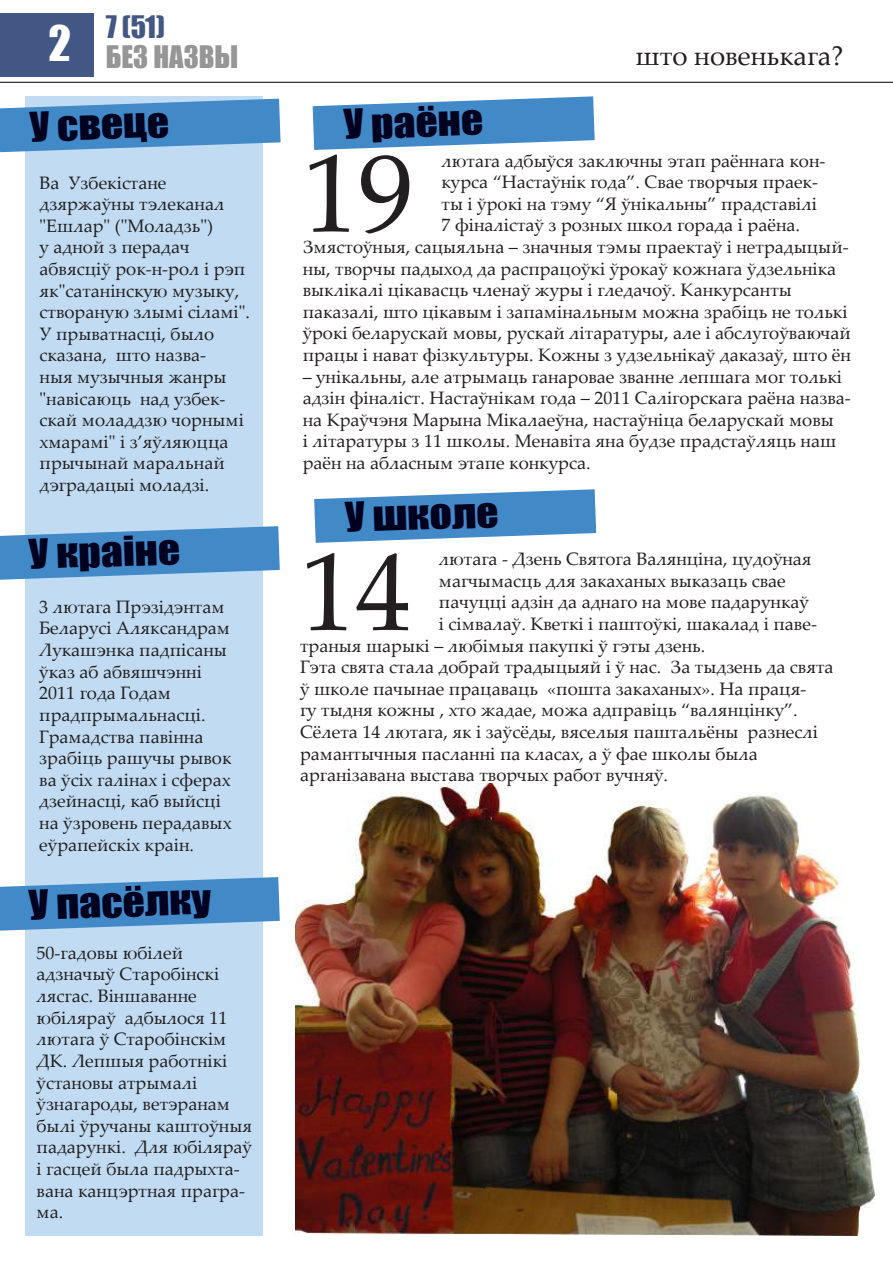
<style>
.page{position:relative;width:893px;height:1263px;background:#fff}
.page>*{position:absolute;margin:0;border:0;box-sizing:border-box;transform-origin:0 0}
.t1{font:111px "Palatino Linotype";color:#231f20}
.t2{font:45px "Impact";color:#fff}
.t3{font:37.8px "Impact";color:#00001f;scale:1.15 1}
.t4{font:28.5px "Impact";color:#969696}
.t5{font:28.5px "Impact";color:#425783}
.t6{font:27px "Palatino Linotype";color:#231f20}
.t7{font:18px/21.6px "Palatino Linotype";color:#231f20}
</style>
<div class="page">
<div style="left:0;top:14px;width:94px;height:63px;background:#425783"></div>
<hr style="left:0;top:82px;width:893px;height:1px;background:#000">
<img style="left:296px;top:783px;width:579px;height:453px">
<div style="left:25px;top:96px;width:238px;height:1140px;background:#c1dcf2"></div>
<svg style="left:0;top:99px;width:281px;height:53px"></svg>
<svg style="left:0;top:526px;width:280px;height:54px"></svg>
<svg style="left:0;top:877px;width:280px;height:54px"></svg>
<svg style="left:313px;top:96px;width:282px;height:54px"></svg>
<svg style="left:314px;top:489px;width:282px;height:54px"></svg>
<h2 class="t2" style="left:48px;top:8px;width:24px">2</h2>
<h3 class="t5" style="left:106px;top:5px;width:61px">7 (51)</h3>
<h3 class="t4" style="left:106px;top:35px;width:134px">БЕЗ НАЗВЫ</h3>
<h3 class="t3" style="left:29px;top:98px;width:123px;rotate:-2deg">У свеце</h3>
<p class="t7" style="left:40px;top:171px;width:212px">Ва Узбекістане дзяржаўны тэлеканал "Ешлар" ("Моладзь")<br>у адной з перадач абвясціў рок-н-рол і рэп як"сатанінскую музыку, створаную злымі сіламі".<br>У прыватнасці, было сказана, што назва-<br>ныя музычныя жанры "навісаюць над узбек&shy;скай моладдзю чорнымі хмарамі" і з’яўляюцца прычынай маральнай дэградацыі моладзі.</p>
<h3 class="t3" style="left:28px;top:525px;width:133px;rotate:-2deg">У краіне</h3>
<p class="t7" style="left:39px;top:595px;width:194px">3 лютага Прэзідэнтам<br>Беларусі Аляксандрам<br>Лукашэнка падпісаны ўказ аб абвяшчэнні<br>2011 года Годам прадпрымальнасці.<br>Грамадства павінна зрабіць рашучы рывок ва ўсіх галінах і сферах дзейнасці, каб выйсці на ўзровень перадавых еўрапейскіх краін.</p>
<h3 class="t3" style="left:28px;top:876px;width:160px;rotate:-2deg">У пасёлку</h3>
<p class="t7" style="left:37px;top:941px;width:217px">50-гадовы юбілей адзначыў Старобінскі лясгас. Віншаванне юбіляраў адбылося 11 лютага ў Старобінскім<br>ДК. Лепшыя работнікі ўстановы атрымалі ўзнагароды, ветэранам былі ўручаны каштоўныя падарункі. Для юбіляраў і гасцей была падрыхта&shy;вана канцэртная прагра&shy;ма.</p>
<h3 class="t3" style="left:343px;top:95px;width:123px;rotate:-2deg">У раёне</h3>
<h3 class="t6" style="left:635px;top:37px;width:209px">што новенькага?</h3>
<h1 class="t1" style="left:303px;top:115px;width:113px">19</h1>
<p class="t7" style="left:441px;top:149px;width:385px">лютага адбыўся заключны этап раённага кон-</p>
<p class="t7" style="left:441px;top:171px;width:378px">курса “Настаўнік года”. Свае творчыя праек-</p>
<p class="t7" style="left:441px;top:192px;width:377px">ты і ўрокі на тэму “Я ўнікальны” прадставілі</p>
<p class="t7" style="left:441px;top:214px;width:360px">7 фіналістаў з розных школ горада і раёна.</p>
<p class="t7" style="left:303px;top:235px;width:547px">Змястоўныя, сацыяльна – значныя тэмы праектаў і нетрадыцый-</p>
<p class="t7" style="left:303px;top:257px;width:535px">ны, творчы падыход да распрацоўкі ўрокаў кожнага ўдзельніка</p>
<p class="t7" style="left:303px;top:279px;width:491px">выклікалі цікавасць членаў журы і гледачоў. Канкурсанты</p>
<p class="t7" style="left:303px;top:300px;width:546px">паказалі, што цікавым і запамінальным можна зрабіць не толькі</p>
<p class="t7" style="left:303px;top:322px;width:550px">ўрокі беларускай мовы, рускай літаратуры, але і абслугоўваючай</p>
<p class="t7" style="left:303px;top:343px;width:550px">працы і нават фізкультуры. Кожны з удзельнікаў даказаў, што ён</p>
<p class="t7" style="left:303px;top:365px;width:550px">– унікальны, але атрымаць ганаровае званне лепшага мог толькі адзін фіналіст. Настаўнікам года – 2011 Салігорскага раёна назва&shy;на Краўчэня Марына Мікалаеўна, настаўніца беларускай мовы<br>і літаратуры з 11 школы. Менавіта яна будзе прадстаўляць наш раён на абласным этапе конкурса.</p>
<h3 class="t3" style="left:344px;top:488px;width:135px;rotate:-2deg">У школе</h3>
<h1 class="t1" style="left:300px;top:513px;width:113px">14</h1>
<p class="t7" style="left:439px;top:547px;width:374px">лютага - Дзень Святога Валянціна, цудоўная</p>
<p class="t7" style="left:439px;top:569px;width:348px">магчымасць для закаханых выказаць свае</p>
<p class="t7" style="left:439px;top:591px;width:371px">пачуцці адзін да аднаго на мове падарункаў</p>
<p class="t7" style="left:439px;top:612px;width:380px">і сімвалаў. Кветкі і паштоўкі, шакалад і паве-</p>
<p class="t7" style="left:300px;top:634px;width:407px">траныя шарыкі – любімыя пакупкі ў гэты дзень.</p>
<p class="t7" style="left:300px;top:655px;width:535px">Гэта свята стала добрай традыцыяй і ў нас. За тыдзень да свята</p>
<p class="t7" style="left:300px;top:677px;width:508px">ў школе пачынае працаваць «пошта закаханых». На праця-</p>
<p class="t7" style="left:300px;top:699px;width:499px">гу тыдня кожны , хто жадае, можа адправіць “валянцінку”.</p>
<p class="t7" style="left:300px;top:720px;width:519px">Сёлета 14 лютага, як і заўсёды, вяселыя паштальёны разнеслі</p>
<p class="t7" style="left:300px;top:742px;width:459px">рамантычныя пасланні па класах, а ў фае школы была</p>
<p class="t7" style="left:300px;top:763px;width:369px">арганізавана выстава творчых работ вучняў.</p>
</div>
